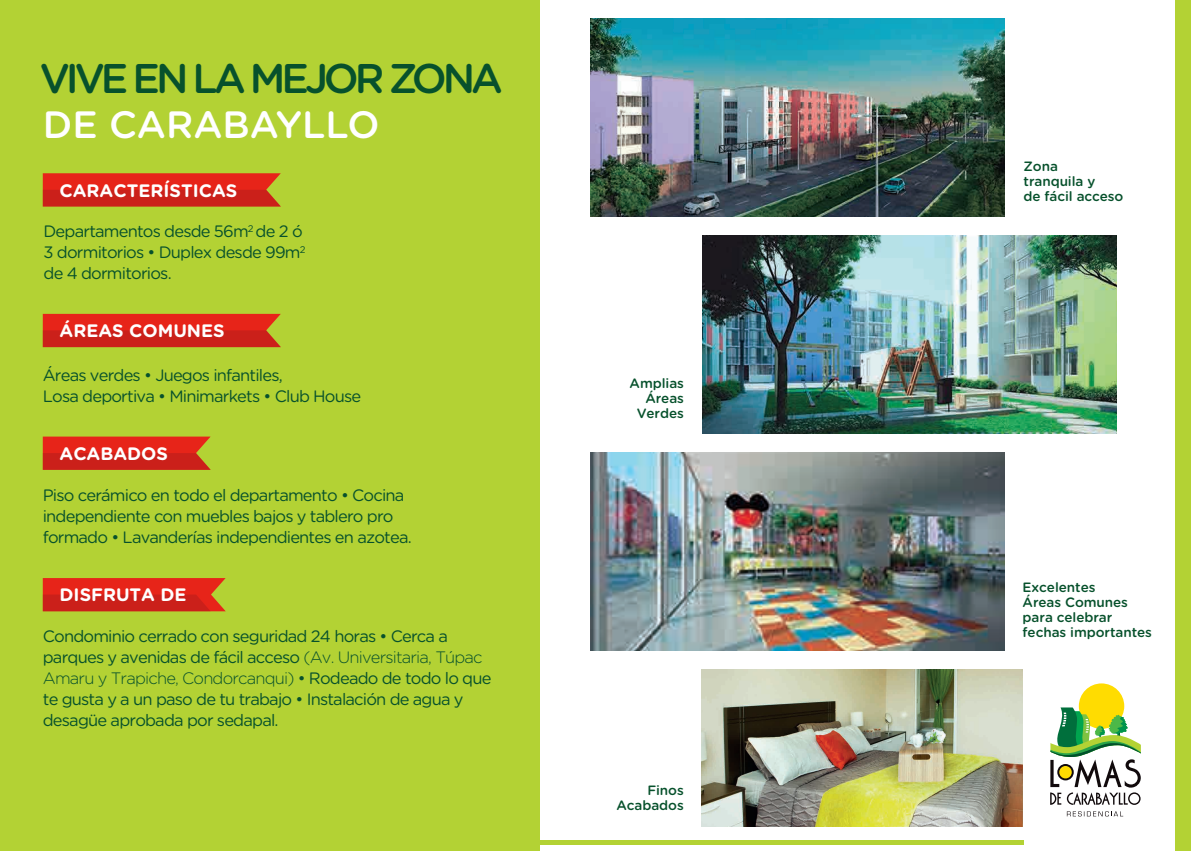
<style>
.page{position:relative;width:1191px;height:851px;background:#fff}
.page>*{position:absolute;margin:0;border:0;box-sizing:border-box;transform-origin:0 0}
.t1{font:500 41.4px "Gotham Rounded";letter-spacing:-.1em;color:#07512c}
.t2{font:500 38.1px "Gotham Rounded";color:#fff}
.t3{font:700 18px "Gotham Rounded";color:#fff}
.t4{font:16.5px/21px "Gotham Rounded";letter-spacing:-.05em;color:#07512c}
.t5{font:500 13.5px/15px "Gotham Rounded";letter-spacing:-.005em;color:#07512c;text-align:right}
.s1{font-weight:300}
</style>
<div class="page">
<div style="left:0;top:0;width:1191px;height:850px;background:#b3d234"></div>
<div style="left:540px;top:0;width:634px;height:850px;background:#fff"></div>
<svg style="left:43px;top:173px;width:238px;height:33px;background:#d7281a"></svg>
<svg style="left:43px;top:314px;width:238px;height:33px;background:#d7271a"></svg>
<svg style="left:43px;top:578px;width:183px;height:33px;background:#d8291a"></svg>
<img style="left:590px;top:18px;width:414px;height:199px">
<img style="left:702px;top:235px;width:414px;height:198px">
<hr style="left:0;top:840px;width:1023px;height:4px;background:#b3d234">
<div style="left:1078px;top:683px;width:46px;height:45px;background:#ffdc01;border-radius:50%"></div>
<svg style="left:1050px;top:707px;width:90px;height:97px"></svg>
<svg style="left:1066px;top:811px;width:57px;height:5px"></svg>
<img style="left:701px;top:669px;width:321px;height:157px">
<img style="left:590px;top:452px;width:414px;height:198px">
<svg style="left:43px;top:436px;width:168px;height:34px;background:#d62d1b"></svg>
<div style="left:980px;top:826px;width:186px;height:18px;background:#fff"></div>
<div style="left:43px;top:469px;width:22px;height:19px;background:#b3d234"></div>
<h1 class="t1" style="left:40px;top:49px;width:465px">VIVE EN LA MEJOR ZONA</h1>
<h2 class="t2" style="left:43px;top:97px;width:338px">DE CARABAYLLO</h2>
<p class="t3" style="left:60px;top:177px;width:179px">CARACTERÍSTICAS</p>
<p class="t4" style="left:44px;top:220px;width:263px">Departamentos desde 56m<sup>2</sup> de 2 ó<br>3 dormitorios • Duplex desde 99m<sup>2 </sup>de 4 dormitorios.</p>
<p class="t3" style="left:60px;top:317px;width:167px">ÁREAS COMUNES</p>
<p class="t4" style="left:43px;top:364px;width:320px">Áreas verdes • Juegos infantiles,<br>Losa deportiva • Minimarkets • Club House</p>
<p class="t3" style="left:60px;top:440px;width:110px">ACABADOS</p>
<p class="t4" style="left:43px;top:484px;width:370px">Piso cerámico en todo el departamento • Cocina independiente con muebles bajos y tablero pro formado • Lavanderías independientes en azotea.</p>
<p class="t3" style="left:60px;top:581px;width:129px">DISFRUTA DE</p>
<p class="t4" style="left:43px;top:624px;width:450px">Condominio cerrado con seguridad 24 horas • Cerca a parques y avenidas de fácil acceso <span class="s1">(Av. Universitaria, Túpac Amaru y Trapiche, Condorcanqui)</span> • Rodeado de todo lo que te gusta y a un paso de tu trabajo • Instalación de agua y desagüe aprobada por sedapal.</p>
<p class="t5" style="left:629px;top:375px;width:56px">Amplias<br>Áreas<br>Verdes</p>
<p class="t5" style="left:616px;top:782px;width:69px">Finos<br>Acabados</p>
<p class="t5" style="left:1023px;top:158px;width:101px;text-align:left">Zona<br>tranquila y<br>de fácil acceso</p>
<p class="t5" style="left:1022px;top:578px;width:131px;text-align:left">Excelentes<br>Áreas Comunes para celebrar fechas importantes</p>
</div>
